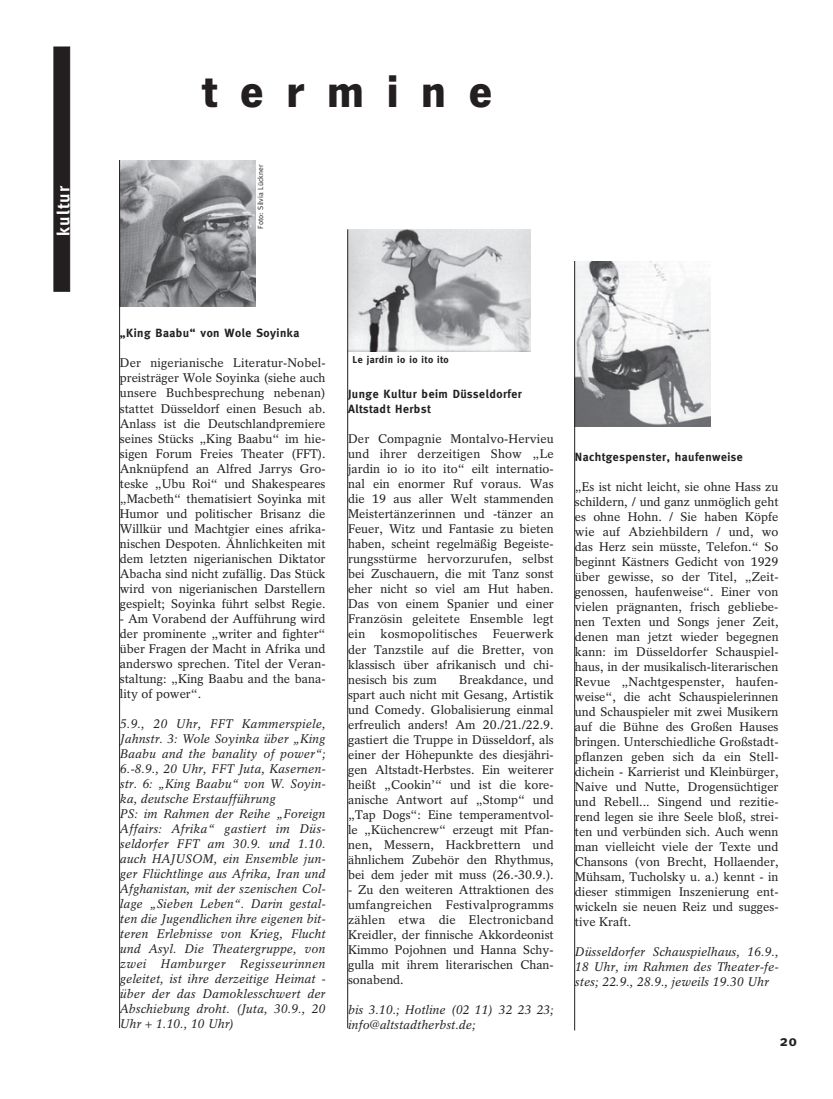
<style>
.page{position:relative;width:833px;height:1099px;background:#fff}
.page>*{position:absolute;margin:0;border:0;box-sizing:border-box;transform-origin:0 0}
.t1{font:700 47.5px "News Got T";letter-spacing:.475em;color:#231f20}
.t2{font:700 17.5px "Meta";color:#fff}
.t3{font:700 15px "Meta";color:#231f20}
.t4{font:12.5px/15px "Rotation";color:#231f20;text-align:justify}
.t5{font:italic 12.5px/15px "Rotation";color:#231f20}
.t6{font:700 11.88px/15px "Meta";letter-spacing:.04em;color:#231f20}
.t7{font:700 10px "Meta";letter-spacing:.04em;color:#231f20}
.t8{font:7.5px "Meta";letter-spacing:.01em;color:#231f20}
</style>
<div class="page">
<img style="left:120px;top:160px;width:136px;height:147px">
<div style="left:54px;top:47px;width:16px;height:244px;background:#231f20;border:1px solid #231f20"></div>
<img style="left:575px;top:261px;width:136px;height:165px">
<img style="left:348px;top:229px;width:182px;height:123px">
<hr style="left:347px;top:229px;width:1px;height:799px;background:#231f20">
<hr style="left:574px;top:261px;width:1px;height:769px;background:#231f20">
<hr style="left:119px;top:160px;width:1px;height:868px;background:#231f20">
<h2 class="t2" style="left:53px;top:236px;width:52px;rotate:-90deg">kultur</h2>
<h1 class="t1" style="left:202px;top:63px;width:291px">termine</h1>
<p class="t8" style="left:256px;top:229px;width:66px;rotate:-90deg">Foto: Silvia Lückner</p>
<p class="t6" style="left:120px;top:326px;width:181px">„King Baabu“ von Wole Soyinka</p>
<p class="t4" style="left:120px;top:356px;width:207px">Der nigerianische Literatur-Nobel&shy;preisträger Wole Soyinka (siehe auch unsere Buchbesprechung nebenan) stattet Düsseldorf einen Besuch ab.<br>Anlass ist die Deutschlandpremiere seines Stücks „King Baabu“ im hie&shy;sigen Forum Freies Theater (FFT).<br>Anknüpfend an Alfred Jarrys Gro&shy;teske „Ubu Roi“ und Shakespeares „Macbeth“ thematisiert Soyinka mit Humor und politischer Brisanz die Willkür und Machtgier eines afrika&shy;nischen Despoten. Ähnlichkeiten mit dem letzten nigerianischen Diktator Abacha sind nicht zufällig. Das Stück wird von nigerianischen Darstellern gespielt; Soyinka führt selbst Regie.</p>
<p class="t4" style="left:120px;top:611px;width:207px">- Am Vorabend der Aufführung wird der prominente „writer and fighter“ über Fragen der Macht in Afrika und anderswo sprechen. Titel der Veran&shy;staltung: „King Baabu and the bana&shy;lity of power“.</p>
<p class="t5" style="left:120px;top:716px;width:207px">5.9., 20 Uhr, FFT Kammerspiele, Jahnstr. 3: Wole Soyinka über „King Baabu and the banality of power“; 6.-8.9., 20 Uhr, FFT Juta, Kasernen&shy;str. 6: „King Baabu“ von W. Soyin&shy;ka, deutsche Erstaufführung<br>PS: im Rahmen der Reihe „Foreign Affairs: Afrika“ gastiert im Düs&shy;seldorfer FFT am 30.9. und 1.10. auch HAJUSOM, ein Ensemble jun&shy;ger Flüchtlinge aus Afrika, Iran und Afghanistan, mit der szenischen Col&shy;lage „Sieben Leben“. Darin gestal&shy;ten die Jugendlichen ihre eigenen bit&shy;teren Erlebnisse von Krieg, Flucht und Asyl. Die Theatergruppe, von zwei Hamburger Regisseurinnen geleitet, ist ihre derzeitige Heimat - über der das Damoklesschwert der Abschiebung droht. (Juta, 30.9., 20<br>Uhr + 1.10., 10 Uhr)</p>
<p class="t7" style="left:352px;top:353px;width:98px">Le jardin io io ito ito</p>
<p class="t6" style="left:348px;top:387px;width:175px">Junge Kultur beim Düsseldorfer<br>Altstadt Herbst</p>
<p class="t4" style="left:348px;top:431px;width:207px">Der Compagnie Montalvo-Hervieu und ihrer derzeitigen Show „Le jardin io io ito ito“ eilt internatio&shy;nal ein enormer Ruf voraus. Was die 19 aus aller Welt stammenden Meistertänzerinnen und -tänzer an Feuer, Witz und Fantasie zu bieten haben, scheint regelmäßig Begeiste&shy;rungsstürme hervorzurufen, selbst bei Zuschauern, die mit Tanz sonst eher nicht so viel am Hut haben.<br>Das von einem Spanier und einer Französin geleitete Ensemble legt ein kosmopolitisches Feuerwerk der Tanzstile auf die Bretter, von klassisch über afrikanisch und chi&shy;nesisch bis zum</p>
<p class="t4" style="left:348px;top:671px;width:207px;text-indent:111px">Breakdance, und spart auch nicht mit Gesang, Artistik und Comedy. Globalisierung einmal erfreulich anders! Am 20./21./22.9. gastiert die Truppe in Düsseldorf, als einer der Höhepunkte des diesjähri&shy;gen Altstadt-Herbstes. Ein weiterer heißt „Cookin’“ und ist die kore&shy;anische Antwort auf „Stomp“ und „Tap Dogs“: Eine temperamentvol&shy;le „Küchencrew“ erzeugt mit Pfan&shy;nen, Messern, Hackbrettern und ähnlichem Zubehör den Rhythmus, bei dem jeder mit muss (26.-30.9.).</p>
<p class="t4" style="left:348px;top:881px;width:207px">- Zu den weiteren Attraktionen des umfangreichen Festivalprogramms zählen etwa die Electronicband Kreidler, der finnische Akkordeonist Kimmo Pojohnen und Hanna Schy&shy;gulla mit ihrem literarischen Chan&shy;sonabend.</p>
<p class="t5" style="left:348px;top:1002px;width:207px">bis 3.10.; Hotline (02 11) 32 23 23; info@altstadtherbst.de;</p>
<p class="t6" style="left:575px;top:449px;width:169px">Nachtgespenster, haufenweise</p>
<p class="t4" style="left:575px;top:479px;width:205px">„Es ist nicht leicht, sie ohne Hass zu schildern, / und ganz unmöglich geht es ohne Hohn. / Sie haben Köpfe wie auf Abziehbildern / und, wo das Herz sein müsste, Telefon.“ So beginnt Kästners Gedicht von 1929 über gewisse, so der Titel, „Zeit&shy;genossen, haufenweise“. Einer von vielen prägnanten, frisch gebliebe&shy;nen Texten und Songs jener Zeit, denen man jetzt wieder begegnen kann: im Düsseldorfer Schauspiel&shy;haus, in der musikalisch-literarischen Revue „Nachtgespenster, haufen&shy;weise“, die acht Schauspielerinnen und Schauspieler mit zwei Musikern auf die Bühne des Großen Hauses bringen. Unterschiedliche Großstadt&shy;pflanzen geben sich da ein Stell&shy;dichein - Karrierist und Kleinbürger, Naive und Nutte, Drogensüchtiger und Rebell... Singend und rezitie&shy;rend legen sie ihre Seele bloß, strei&shy;ten und verbünden sich. Auch wenn man vielleicht viele der Texte und Chansons (von Brecht, Hollaender, Mühsam, Tucholsky u. a.) kennt - in dieser stimmigen Inszenierung ent&shy;wickeln sie neuen Reiz und sugges&shy;tive Kraft.</p>
<p class="t5" style="left:575px;top:944px;width:205px;text-align:justify">Düsseldorfer Schauspielhaus, 16.9., 18 Uhr, im Rahmen des Theater-fe&shy;stes; 22.9., 28.9., jeweils 19.30 Uhr</p>
<p class="t3" style="left:779px;top:1031px;width:19px">20</p>
</div>
